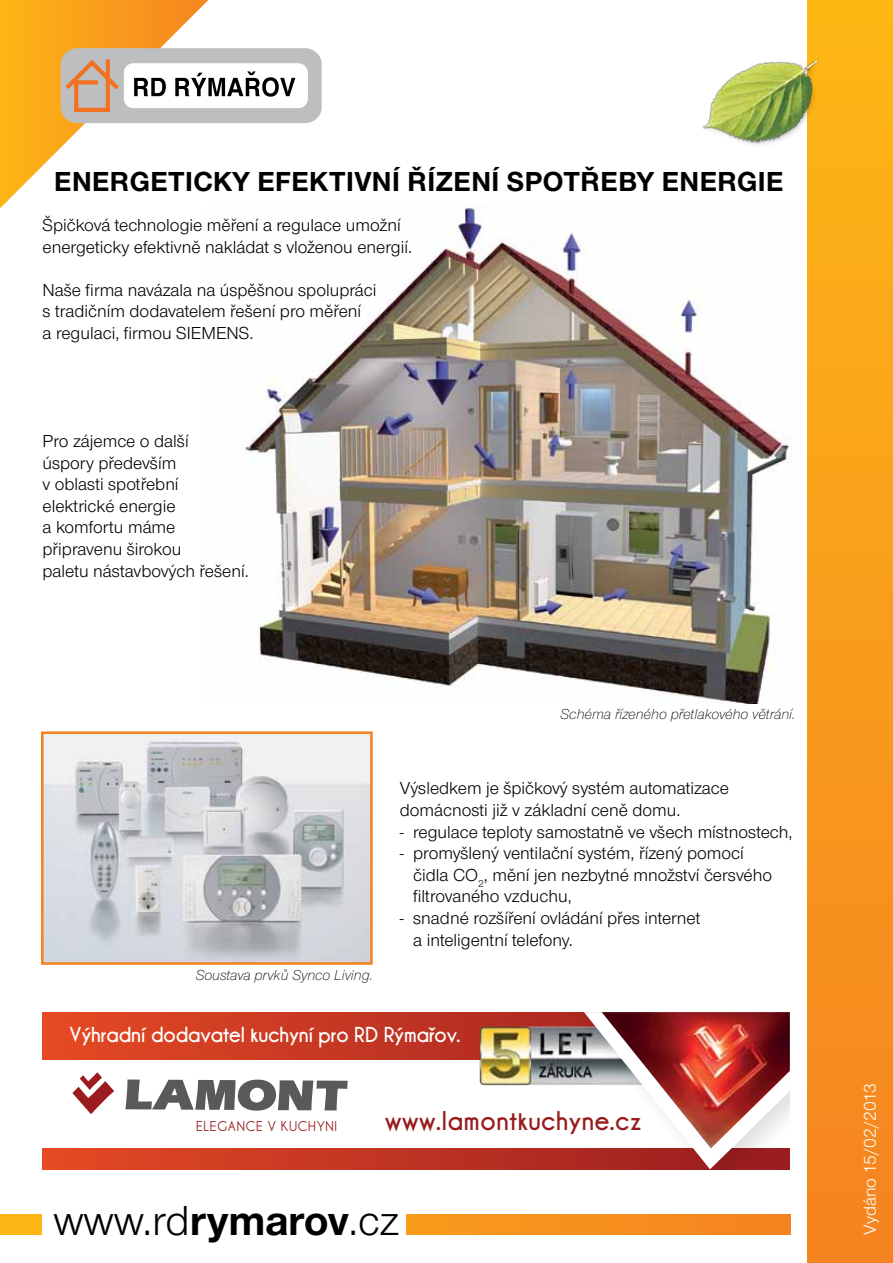
<style>
.page{position:relative;width:893px;height:1263px;background:#fff}
.page>*{position:absolute;margin:0;border:0;box-sizing:border-box;transform-origin:0 0}
.t1{font:43.5px "Nimbus Sans Novus TOT";color:#000}
.t2{font:700 28.5px "Nimbus Sans Novus TOT";letter-spacing:.015em;color:#000}
.t3{font:27.75px "Champagne&Limousines Thick";letter-spacing:.025em;color:#981b1e}
.t4{font:22.2px "Champagne&Limousines Thick";color:#fff}
.t5{font:18px/21.6px "Nimbus Sans Novus TOT";color:#000}
.t6{font:18px "Nimbus Sans Novus TOT";color:#fff}
.t7{font:italic 300 15px "Nimbus Sans Novus TOT";color:#000}
.t8{font:700 14.55px "Champagne&Limousines";letter-spacing:.05em;color:#9a1c1f}
.s1{font-weight:700}
</style>
<div class="page">
<img style="left:245px;top:204px;width:563px;height:499px">
<div style="left:808px;top:0;width:85px;height:1263px;background:linear-gradient(to bottom,#fdb815,#f58321)"></div>
<svg style="left:0;top:1214px;width:790px;height:21px;background:#f7931d"></svg>
<div style="left:43px;top:1204px;width:363px;height:33px;background:#fff"></div>
<div style="left:61px;top:48px;width:261px;height:75px;background:#bcbec0;border-radius:16px"></div>
<div style="left:124px;top:63px;width:184px;height:45px;background:#fff;border-radius:10px"></div>
<svg style="left:0;top:0;width:295px;height:208px"></svg>
<img style="left:702px;top:43px;width:148px;height:131px">
<img style="left:45px;top:735px;width:324px;height:226px">
<div style="left:41px;top:731px;width:332px;height:234px;border:3px solid #f58220"></div>
<svg style="left:43px;top:1149px;width:501px;height:20px;background:#ca3a22"></svg>
<svg style="left:43px;top:1012px;width:501px;height:47px;background:#cc3b22"></svg>
<img style="left:478px;top:1025px;width:66px;height:61px">
<div style="left:544px;top:1012px;width:246px;height:157px;background:#000;opacity:.12"></div>
<svg style="left:584px;top:1012px;width:206px;height:157px"></svg>
<img style="left:602px;top:1012px;width:188px;height:136px">
<svg style="left:72px;top:1072px;width:42px;height:42px"></svg>
<svg style="left:125px;top:1079px;width:223px;height:32px"></svg>
<h2 class="t2" style="left:54px;top:165px;width:37px">ENER</h2>
<h2 class="t2" style="left:130px;top:165px;width:215px">GETICKY EFEKTIVNÍ</h2>
<h2 class="t2" style="left:407px;top:165px;width:17px">ŘÍZENÍ</h2>
<h2 class="t2" style="left:507px;top:165px;width:76px">SPOTŘE</h2>
<h2 class="t2" style="left:618px;top:165px;width:63px">BY ENER</h2>
<h2 class="t2" style="left:737px;top:165px;width:34px">GIE</h2>
<p class="t5" style="left:43px;top:214px;width:371px">Špičková technologie měření a regulace umožní energeticky efektivně nakládat s vloženou energií.</p>
<p class="t5" style="left:43px;top:279px;width:336px">Naše firma navázala na úspěšnou spolupráci s tradičním dodavatelem řešení pro měření<br>a regulaci, firmou SIEMENS.</p>
<p class="t5" style="left:43px;top:430px;width:208px">Pro zájemce o další<br>úspory především<br>v oblasti spotřební elektrické energie<br>a komfortu máme připravenu širokou<br>paletu nástavbových řešení.</p>
<p class="t7" style="left:196px;top:967px;width:178px">Soustava prvků Synco Living.</p>
<p class="t7" style="left:561px;top:706px;width:236px">Schéma řízeného přetlakového větrání.</p>
<p class="t5" style="left:400px;top:778px;width:331px">Výsledkem je špičkový systém automatizace domácnosti již v základní ceně domu.</p>
<p class="t5" style="left:400px;top:821px;width:394px">- regulace teploty samostatně ve všech místnostech,</p>
<p class="t5" style="left:413px;top:843px;width:360px;text-indent:-13px">- promyšlený ventilační systém, řízený pomocí čidla CO<sub>2</sub>, mění jen nezbytné množství čersvého filtrovaného vzduchu,</p>
<p class="t5" style="left:413px;top:907px;width:289px;text-indent:-14px">- snadné rozšíření ovládání přes internet a inteligentní telefony.</p>
<p class="t4" style="left:69px;top:1022px;width:393px">Výhradní dodavatel kuchyní pro RD Rýmařov.</p>
<p class="t8" style="left:196px;top:1117px;width:143px">ELEGANCE V KUCHYNI</p>
<h3 class="t3" style="left:385px;top:1105px;width:258px">www.lamontkuchyne.cz</h3>
<h1 class="t1" style="left:53px;top:1196px;width:347px">www.rd<span class="s1">RYMAROV</span>.cz</h1>
<p class="t6" style="left:860px;top:1235px;width:153px;rotate:-90deg">Vydáno 15/02/2013</p>
</div>
